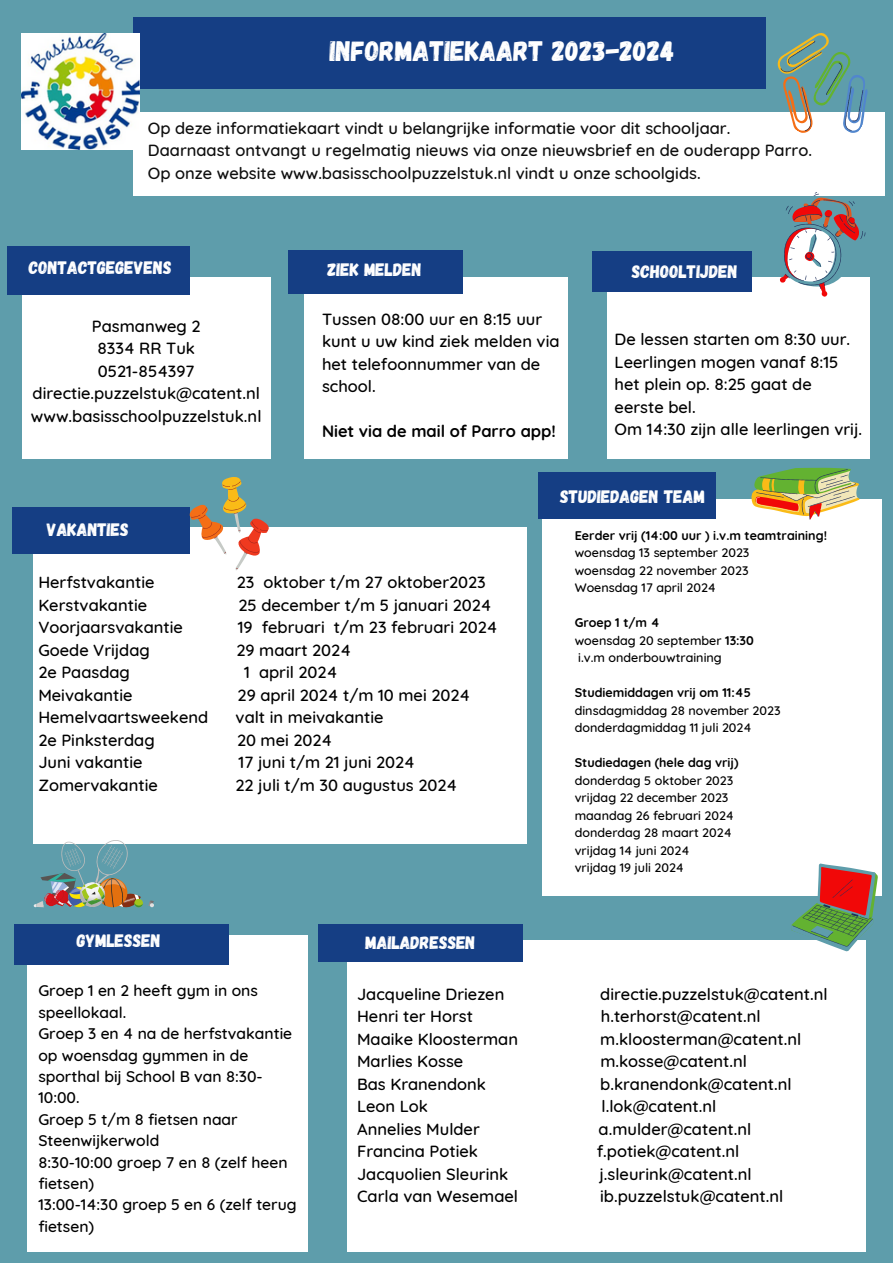
<style>
.page{position:relative;width:893px;height:1264px;background:#fff}
.page>*{position:absolute;margin:0;border:0;box-sizing:border-box;transform-origin:0 0}
.t1{font:28.2px "Gagalin";color:#fff}
.t2{font:18px "Gagalin";color:#fff}
.t3{font:500 16.5px/22.5px "Quicksand";color:#000}
.t4{font:500 16.5px "Quicksand";color:#0e0e0e}
.t5{font:700 16.5px "Quicksand";color:#000}
.t6{font:500 15.75px/21.5px "Quicksand";color:#000}
.t7{font:500 12.6px "Quicksand";color:#000}
.t8{font:700 12.6px "Quicksand";color:#000}
.s1{font-weight:700}
</style>
<div class="page">
<div style="left:0;top:0;width:892px;height:1262px;background:#5e9dab"></div>
<div style="left:133px;top:112px;width:751px;height:83px;background:#fff"></div>
<div style="left:133px;top:17px;width:632px;height:72px;background:#153e84"></div>
<div style="left:608px;top:277px;width:261px;height:181px;background:#fff"></div>
<div style="left:304px;top:277px;width:263px;height:181px;background:#fff"></div>
<div style="left:288px;top:250px;width:174px;height:43px;background:#153e84"></div>
<div style="left:22px;top:277px;width:248px;height:181px;background:#fff"></div>
<div style="left:591px;top:251px;width:160px;height:41px;background:#153e84"></div>
<div style="left:33px;top:528px;width:493px;height:316px;background:#fff"></div>
<div style="left:12px;top:507px;width:178px;height:47px;background:#153e84"></div>
<div style="left:347px;top:939px;width:518px;height:312px;background:#fff"></div>
<div style="left:318px;top:924px;width:205px;height:37px;background:#153e84"></div>
<div style="left:8px;top:247px;width:182px;height:48px;background:#153e84"></div>
<div style="left:542px;top:498px;width:339px;height:397px;background:#fff"></div>
<div style="left:538px;top:473px;width:177px;height:46px;background:#153e84"></div>
<div style="left:27px;top:935px;width:280px;height:316px;background:#fff"></div>
<div style="left:14px;top:924px;width:215px;height:41px;background:#153e84"></div>
<svg style="left:34px;top:840px;width:120px;height:67px"></svg>
<svg style="left:765px;top:17px;width:103px;height:116px"></svg>
<img style="left:22px;top:34px;width:118px;height:115px">
<svg style="left:776px;top:192px;width:89px;height:104px"></svg>
<svg style="left:751px;top:468px;width:108px;height:51px"></svg>
<svg style="left:791px;top:863px;width:90px;height:88px"></svg>
<svg style="left:189px;top:477px;width:80px;height:93px"></svg>
<p class="t1" style="left:329px;top:33px;width:346px">INFORMATIEKAART 2023-2024</p>
<p class="t4" style="left:148px;top:117px;width:584px">Op deze informatiekaart vindt u belangrijke informatie voor dit schooljaar.</p>
<p class="t4" style="left:148px;top:140px;width:665px">Daarnaast ontvangt u regelmatig nieuws via onze nieuwsbrief en de ouderapp Parro.</p>
<p class="t4" style="left:148px;top:162px;width:554px">Op onze website www.basisschoolpuzzelstuk.nl vindt u onze schoolgids.</p>
<p class="t2" style="left:29px;top:256px;width:144px">CONTACTGEGEVENS</p>
<p class="t3" style="left:92px;top:314px;width:110px">Pasmanweg 2</p>
<p class="t3" style="left:97px;top:337px;width:99px">8334 RR Tuk</p>
<p class="t3" style="left:98px;top:359px;width:98px">0521-854397</p>
<p class="t3" style="left:33px;top:382px;width:229px">directie.puzzelstuk@catent.nl</p>
<p class="t3" style="left:31px;top:404px;width:232px">www.basisschoolpuzzelstuk.nl</p>
<p class="t2" style="left:327px;top:258px;width:96px">ZIEK MELDEN</p>
<p class="t2" style="left:631px;top:259px;width:107px">SCHOOLTIJDEN</p>
<p class="t3" style="left:322px;top:307px;width:239px">Tussen 08:00 uur en 8:15 uur kunt u uw kind ziek melden via het telefoonnummer van de school.</p>
<p class="t5" style="left:322px;top:421px;width:235px">Niet via de mail of Parro app!</p>
<p class="t3" style="left:614px;top:327px;width:237px">De lessen starten om 8:30 uur.</p>
<p class="t3" style="left:614px;top:350px;width:225px">Leerlingen mogen vanaf 8:15 het plein op. 8:25 gaat de eerste bel.</p>
<p class="t3" style="left:614px;top:417px;width:249px">Om 14:30 zijn alle leerlingen vrij.</p>
<p class="t2" style="left:560px;top:484px;width:146px">STUDIEDAGEN TEAM</p>
<p class="t2" style="left:47px;top:518px;width:83px">VAKANTIES</p>
<p class="t3" style="left:38px;top:571px;width:118px">Herfstvakantie</p>
<p class="t3" style="left:237px;top:571px;width:250px">23 oktober t/m 27 oktober2023</p>
<p class="t3" style="left:38px;top:593px;width:110px">Kerstvakantie</p>
<p class="t3" style="left:238px;top:593px;width:254px">25 december t/m 5 januari 2024</p>
<p class="t3" style="left:38px;top:615px;width:146px">Voorjaarsvakantie</p>
<p class="t3" style="left:238px;top:615px;width:261px">19 februari t/m 23 februari 2024</p>
<p class="t3" style="left:38px;top:638px;width:113px">Goede Vrijdag</p>
<p class="t3" style="left:236px;top:638px;width:116px">29 maart 2024</p>
<p class="t3" style="left:38px;top:660px;width:93px">2e Paasdag</p>
<p class="t3" style="left:244px;top:660px;width:95px">1 april 2024</p>
<p class="t3" style="left:38px;top:683px;width:96px">Meivakantie</p>
<p class="t3" style="left:238px;top:683px;width:234px">29 april 2024 t/m 10 mei 2024</p>
<p class="t3" style="left:38px;top:705px;width:171px">Hemelvaartsweekend</p>
<p class="t3" style="left:236px;top:705px;width:149px">valt in meivakantie</p>
<p class="t3" style="left:38px;top:728px;width:118px">2e Pinksterdag</p>
<p class="t3" style="left:237px;top:728px;width:97px">20 mei 2024</p>
<p class="t3" style="left:38px;top:750px;width:106px">Juni vakantie</p>
<p class="t3" style="left:238px;top:750px;width:178px">17 juni t/m 21 juni 2024</p>
<p class="t3" style="left:38px;top:773px;width:121px">Zomervakantie</p>
<p class="t3" style="left:235px;top:773px;width:223px">22 juli t/m 30 augustus 2024</p>
<p class="t8" style="left:574px;top:527px;width:254px">Eerder vrij (14:00 uur ) i.v.m teamtraining!</p>
<p class="t7" style="left:574px;top:544px;width:176px">woensdag 13 september 2023</p>
<p class="t7" style="left:574px;top:562px;width:175px">woensdag 22 november 2023</p>
<p class="t7" style="left:574px;top:579px;width:143px">Woensdag 17 april 2024</p>
<p class="t8" style="left:574px;top:614px;width:86px">Groep 1 t/m 4</p>
<p class="t7" style="left:574px;top:632px;width:181px">woensdag 20 september <span class="s1">13:30</span></p>
<p class="t7" style="left:578px;top:649px;width:145px">i.v.m onderbouwtraining</p>
<p class="t8" style="left:574px;top:684px;width:178px">Studiemiddagen vrij om 11:45</p>
<p class="t7" style="left:574px;top:702px;width:207px">dinsdagmiddag 28 november 2023</p>
<p class="t7" style="left:574px;top:719px;width:178px">donderdagmiddag 11 juli 2024</p>
<p class="t8" style="left:574px;top:754px;width:165px">Studiedagen (hele dag vrij)</p>
<p class="t7" style="left:574px;top:772px;width:160px">donderdag 5 oktober 2023</p>
<p class="t7" style="left:574px;top:789px;width:155px">vrijdag 22 december 2023</p>
<p class="t7" style="left:574px;top:807px;width:161px">maandag 26 februari 2024</p>
<p class="t7" style="left:574px;top:824px;width:158px">donderdag 28 maart 2024</p>
<p class="t7" style="left:574px;top:842px;width:116px">vrijdag 14 juni 2024</p>
<p class="t7" style="left:574px;top:859px;width:111px">vrijdag 19 juli 2024</p>
<p class="t2" style="left:77px;top:928px;width:85px">GYMLESSEN</p>
<p class="t6" style="left:38px;top:979px;width:221px">Groep 1 en 2 heeft gym in ons speellokaal.</p>
<p class="t6" style="left:38px;top:1022px;width:255px">Groep 3 en 4 na de herfstvakantie op woensdag gymmen in de sporthal bij School B van 8:30-<br>10:00.</p>
<p class="t6" style="left:38px;top:1108px;width:201px">Groep 5 t/m 8 fietsen naar<br>Steenwijkerwold</p>
<p class="t6" style="left:38px;top:1150px;width:251px">8:30-10:00 groep 7 en 8 (zelf heen fietsen)</p>
<p class="t6" style="left:38px;top:1193px;width:260px">13:00-14:30 groep 5 en 6 (zelf terug fietsen)</p>
<p class="t2" style="left:365px;top:930px;width:111px">MAILADRESSEN</p>
<p class="t3" style="left:357px;top:982px;width:149px">Jacqueline Driezen</p>
<p class="t3" style="left:600px;top:982px;width:229px">directie.puzzelstuk@catent.nl</p>
<p class="t3" style="left:357px;top:1004px;width:117px">Henri ter Horst</p>
<p class="t3" style="left:600px;top:1004px;width:161px">h.terhorst@catent.nl</p>
<p class="t3" style="left:357px;top:1027px;width:162px">Maaike Kloosterman</p>
<p class="t3" style="left:600px;top:1027px;width:202px">m.kloosterman@catent.nl</p>
<p class="t3" style="left:357px;top:1049px;width:108px">Marlies Kosse</p>
<p class="t3" style="left:600px;top:1049px;width:148px">m.kosse@catent.nl</p>
<p class="t3" style="left:357px;top:1072px;width:130px">Bas Kranendonk</p>
<p class="t3" style="left:600px;top:1072px;width:193px">b.kranendonk@catent.nl</p>
<p class="t3" style="left:357px;top:1094px;width:72px">Leon Lok</p>
<p class="t3" style="left:601px;top:1094px;width:116px">l.lok@catent.nl</p>
<p class="t3" style="left:357px;top:1117px;width:124px">Annelies Mulder</p>
<p class="t3" style="left:598px;top:1117px;width:154px">a.mulder@catent.nl</p>
<p class="t3" style="left:357px;top:1139px;width:122px">Francina Potiek</p>
<p class="t3" style="left:596px;top:1139px;width:144px">f.potiek@catent.nl</p>
<p class="t3" style="left:357px;top:1162px;width:153px">Jacquolien Sleurink</p>
<p class="t3" style="left:599px;top:1162px;width:153px">j.sleurink@catent.nl</p>
<p class="t3" style="left:357px;top:1184px;width:162px">Carla van Wesemael</p>
<p class="t3" style="left:600px;top:1184px;width:185px">ib.puzzelstuk@catent.nl</p>
</div>
